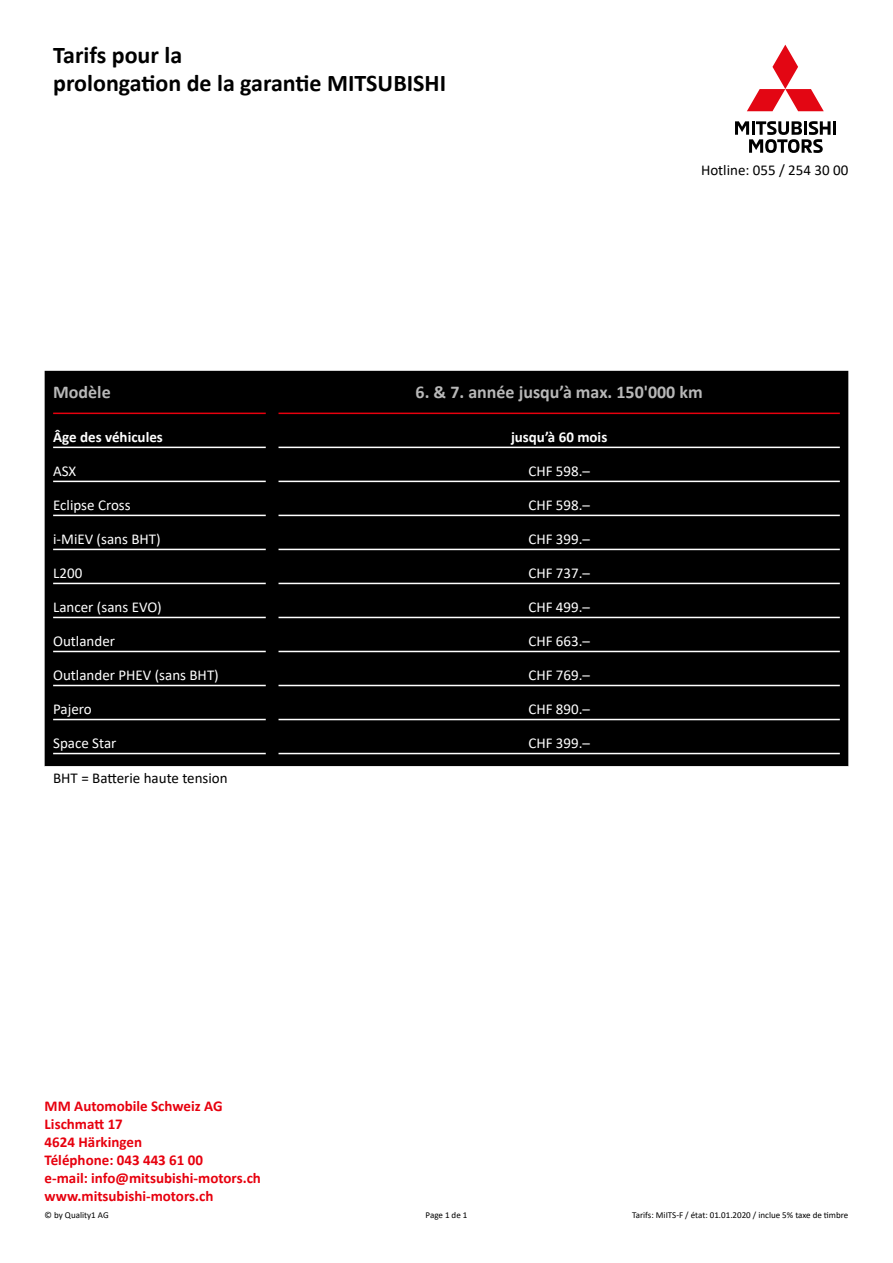
<style>
.page{position:relative;width:893px;height:1263px;background:#fff}
.page>*{position:absolute;margin:0;border:0;box-sizing:border-box;transform-origin:0 0}
.t1{font:700 24px/28.8px "Calibri";color:#000}
.t2{font:700 18px "Calibri";color:#b8b8b8}
.t3{font:15px "Calibri";color:#fff}
.t4{font:700 15px/18px "Calibri";color:#e7000e}
.t5{font:15px "Calibri";color:#000}
.t6{font:700 15px "Calibri";color:#fff}
.t7{font:9px "Calibri";color:#000}
</style>
<div class="page">
<hr style="left:833px;top:121px;width:3px;height:14px;background:#000">
<svg style="left:735px;top:121px;width:95px;height:32px"></svg>
<svg style="left:747px;top:45px;width:77px;height:66px"></svg>
<div style="left:45px;top:371px;width:803px;height:395px;background:#000"></div>
<svg style="left:45px;top:766px;width:803px;height:1px"></svg>
<hr style="left:53px;top:413px;width:213px;height:1px;background:#e7000e">
<hr style="left:279px;top:413px;width:561px;height:1px;background:#e7000e">
<hr style="left:53px;top:481px;width:213px;height:1px;background:#fff">
<hr style="left:279px;top:481px;width:561px;height:1px;background:#fff">
<hr style="left:53px;top:515px;width:213px;height:1px;background:#fff">
<hr style="left:279px;top:515px;width:561px;height:1px;background:#fff">
<hr style="left:53px;top:549px;width:213px;height:1px;background:#fff">
<hr style="left:279px;top:549px;width:561px;height:1px;background:#fff">
<hr style="left:53px;top:583px;width:213px;height:1px;background:#fff">
<hr style="left:279px;top:583px;width:561px;height:1px;background:#fff">
<hr style="left:53px;top:617px;width:213px;height:1px;background:#fff">
<hr style="left:279px;top:617px;width:561px;height:1px;background:#fff">
<hr style="left:53px;top:651px;width:213px;height:1px;background:#fff">
<hr style="left:279px;top:651px;width:561px;height:1px;background:#fff">
<hr style="left:53px;top:685px;width:213px;height:1px;background:#fff">
<hr style="left:279px;top:685px;width:561px;height:1px;background:#fff">
<hr style="left:53px;top:719px;width:213px;height:1px;background:#fff">
<hr style="left:279px;top:719px;width:561px;height:1px;background:#fff">
<hr style="left:53px;top:753px;width:213px;height:1px;background:#fff">
<hr style="left:279px;top:753px;width:561px;height:1px;background:#fff">
<hr style="left:53px;top:447px;width:213px;height:1px;background:#fff">
<hr style="left:279px;top:447px;width:561px;height:1px;background:#fff">
<h1 class="t1" style="left:53px;top:40px;width:394px">Tarifs pour la<br>prolongation de la garantie MITSUBISHI</h1>
<p class="t5" style="left:701px;top:160px;width:149px">Hotline: 055 / 254 30 00</p>
<p class="t2" style="left:53px;top:380px;width:59px">Modèle</p>
<p class="t2" style="left:416px;top:380px;width:289px">6. &amp; 7. année jusqu’à max. 150'000 km</p>
<p class="t6" style="left:53px;top:426px;width:111px">Âge des véhicules</p>
<p class="t6" style="left:511px;top:426px;width:98px">jusqu’à 60 mois</p>
<p class="t3" style="left:53px;top:461px;width:25px">ASX</p>
<p class="t3" style="left:528px;top:461px;width:63px">CHF 598.–</p>
<p class="t3" style="left:53px;top:495px;width:79px">Eclipse Cross</p>
<p class="t3" style="left:528px;top:495px;width:63px">CHF 598.–</p>
<p class="t3" style="left:53px;top:529px;width:109px">i-MiEV (sans BHT)</p>
<p class="t3" style="left:528px;top:529px;width:63px">CHF 399.–</p>
<p class="t3" style="left:53px;top:563px;width:31px">L200</p>
<p class="t3" style="left:528px;top:563px;width:63px">CHF 737.–</p>
<p class="t3" style="left:53px;top:597px;width:110px">Lancer (sans EVO)</p>
<p class="t3" style="left:528px;top:597px;width:63px">CHF 499.–</p>
<p class="t3" style="left:53px;top:631px;width:63px">Outlander</p>
<p class="t3" style="left:528px;top:631px;width:63px">CHF 663.–</p>
<p class="t3" style="left:53px;top:665px;width:167px">Outlander PHEV (sans BHT)</p>
<p class="t3" style="left:528px;top:665px;width:63px">CHF 769.–</p>
<p class="t3" style="left:53px;top:699px;width:40px">Pajero</p>
<p class="t3" style="left:528px;top:699px;width:63px">CHF 890.–</p>
<p class="t3" style="left:53px;top:733px;width:65px">Space Star</p>
<p class="t3" style="left:528px;top:733px;width:63px">CHF 399.–</p>
<p class="t5" style="left:53px;top:767px;width:176px">BHT = Batterie haute tension</p>
<p class="t4" style="left:45px;top:1096px;width:218px">MM Automobile Schweiz AG<br>Lischmatt 17<br>4624 Härkingen<br>Téléphone: 043 443 61 00<br>e-mail: info@mitsubishi-motors.ch www.mitsubishi-motors.ch</p>
<p class="t7" style="left:45px;top:1209px;width:66px">© by Quality1 AG</p>
<p class="t7" style="left:426px;top:1209px;width:43px">Page 1 de 1</p>
<p class="t7" style="left:632px;top:1209px;width:218px">Tarifs: MiITS-F / état: 01.01.2020 / inclue 5% taxe de timbre</p>
</div>
